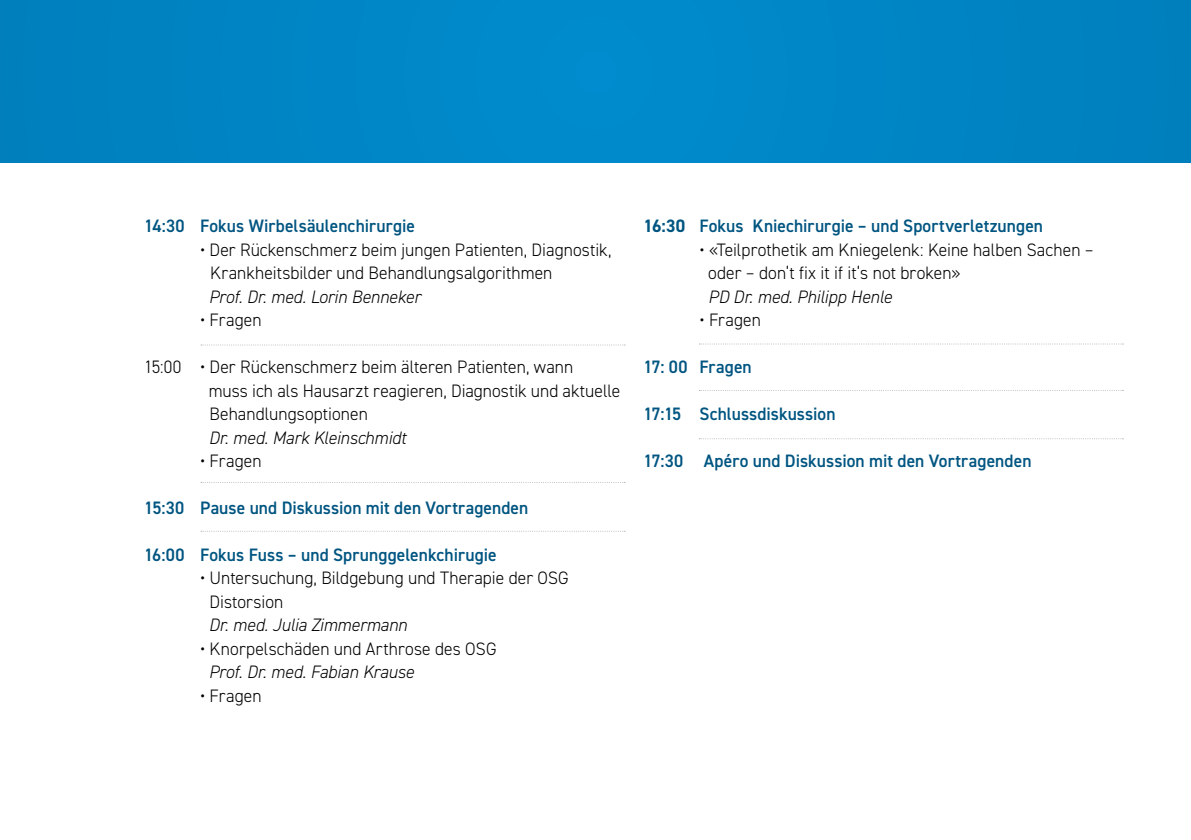
<style>
.page{position:relative;width:1191px;height:840px;background:#fff}
.page>*{position:absolute;margin:0;border:0;box-sizing:border-box;transform-origin:0 0}
.t1{font:300 18px/23.4px "DIN2014";color:#000}
.t2{font:600 18px "DIN2014";letter-spacing:.005em;color:#005581}
.t3{font:italic 300 18px "DIN2014";color:#000}
.s1{font-weight:700}
</style>
<div class="page">
<div style="left:0;top:0;width:1191px;height:162px;background:#0085c5"></div>
<svg style="left:201px;top:344px;width:424px;height:1px"></svg>
<svg style="left:201px;top:530px;width:424px;height:1px"></svg>
<svg style="left:699px;top:343px;width:424px;height:1px"></svg>
<svg style="left:699px;top:438px;width:424px;height:1px"></svg>
<p class="t2" style="left:144px;top:214px;width:272px">14:30 Fokus Wirbelsäulenchirurgie</p>
<p class="t1" style="left:210px;top:238px;width:403px;text-indent:-10px">• Der Rückenschmerz beim jungen Patienten, Diagnostik,<br>Krankheitsbilder und Behandlungsalgorithmen</p>
<p class="t3" style="left:209px;top:285px;width:213px">Prof. Dr. med. Lorin Benneker</p>
<p class="t1" style="left:200px;top:308px;width:63px">• Fragen</p>
<p class="t1" style="left:209px;top:355px;width:413px;text-indent:-65px">15:00 • Der Rückenschmerz beim älteren Patienten, wann<br>muss ich als Hausarzt reagieren, Diagnostik und aktuelle<br>Behandlungsoptionen</p>
<p class="t3" style="left:209px;top:426px;width:199px">Dr. med. Mark Kleinschmidt</p>
<p class="t1" style="left:200px;top:449px;width:63px">• Fragen</p>
<p class="t2" style="left:144px;top:495px;width:386px">15:30 Pause und Diskussion mit den Vortragenden</p>
<p class="t2" style="left:144px;top:542px;width:354px">16:00 Fokus Fuss – und Sprunggelenkchirugie</p>
<p class="t1" style="left:209px;top:566px;width:361px;text-indent:-9px">• Untersuchung, Bildgebung und Therapie der OSG<br>Distorsion</p>
<p class="t3" style="left:209px;top:613px;width:200px">Dr. med. Julia Zimmermann</p>
<p class="t1" style="left:200px;top:636px;width:298px">• Knorpelschäden und Arthrose des OSG</p>
<p class="t3" style="left:209px;top:660px;width:206px">Prof. Dr. med. Fabian Krause</p>
<p class="t1" style="left:200px;top:683px;width:63px">• Fragen</p>
<p class="t2" style="left:643px;top:214px;width:401px"><span class="s1">16:30</span> Fokus Kniechirurgie – und Sportverletzungen</p>
<p class="t1" style="left:708px;top:238px;width:387px;text-indent:-9px">• «Teilprothetik am Kniegelenk: Keine halben Sachen – oder – don‘t fix it if it‘s not broken»</p>
<p class="t3" style="left:708px;top:285px;width:185px">PD Dr. med. Philipp Henle</p>
<p class="t1" style="left:699px;top:308px;width:63px">• Fragen</p>
<p class="t2" style="left:643px;top:355px;width:110px">17: 00 Fragen</p>
<p class="t2" style="left:643px;top:401px;width:194px">17:15 Schlussdiskussion</p>
<p class="t2" style="left:643px;top:448px;width:389px">17:30 Apéro und Diskussion mit den Vortragenden</p>
</div>
